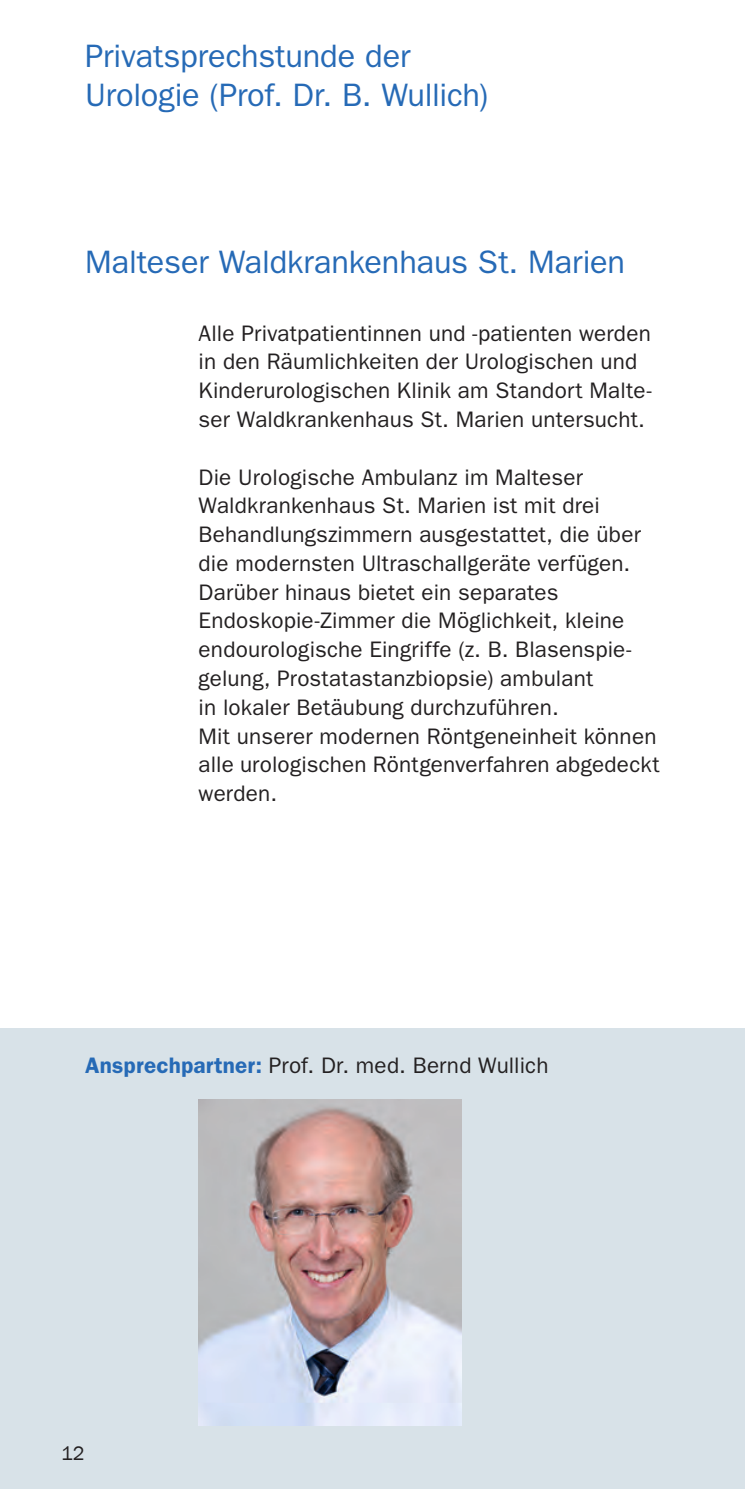
<style>
.page{position:relative;width:745px;height:1489px;background:#fff}
.page>*{position:absolute;margin:0;border:0;box-sizing:border-box;transform-origin:0 0}
.t1{font:32.5px/38.8px "Franklin Gothic LT";letter-spacing:-.005em;color:#266ab6}
.t2{font:22.5px/28.8px "Franklin Gothic LT";letter-spacing:.01em;color:#232021}
.t3{font:20px "Franklin Gothic";color:#232021}
.s1{font-weight:600;color:#266ab6}
</style>
<div class="page">
<div style="left:0;top:1028px;width:744px;height:460px;background:#d8e2e8"></div>
<img style="left:198px;top:1099px;width:263px;height:325px">
<h1 class="t1" style="left:85px;top:37px;width:404px">Privatsprechstunde der<br>Urologie (Prof. Dr. B. Wullich)</h1>
<h1 class="t1" style="left:85px;top:243px;width:541px">Malteser Waldkrankenhaus St. Marien</h1>
<p class="t2" style="left:198px;top:319px;width:454px">Alle Privatpatientinnen und -patienten werden in den Räumlichkeiten der Urologischen und Kinderurologischen Klinik am Standort Malte&shy;ser Waldkrankenhaus St. Marien untersucht.</p>
<p class="t2" style="left:198px;top:462px;width:462px">Die Urologische Ambulanz im Malteser Waldkrankenhaus St. Marien ist mit drei Behandlungszimmern ausgestattet, die über die modernsten Ultraschallgeräte verfügen.<br>Darüber hinaus bietet ein separates Endoskopie-Zimmer die Möglichkeit, kleine endourologische Eingriffe (z. B. Blasenspie&shy;gelung, Prostatastanzbiopsie) ambulant<br>in lokaler Betäubung durchzuführen.<br>Mit unserer modernen Röntgeneinheit können alle urologischen Röntgenverfahren abgedeckt werden.</p>
<p class="t2" style="left:85px;top:1051px;width:464px"><span class="s1">Ansprechpartner:</span> Prof. Dr. med. Bernd Wullich</p>
<p class="t3" style="left:61px;top:1441px;width:25px">12</p>
</div>
